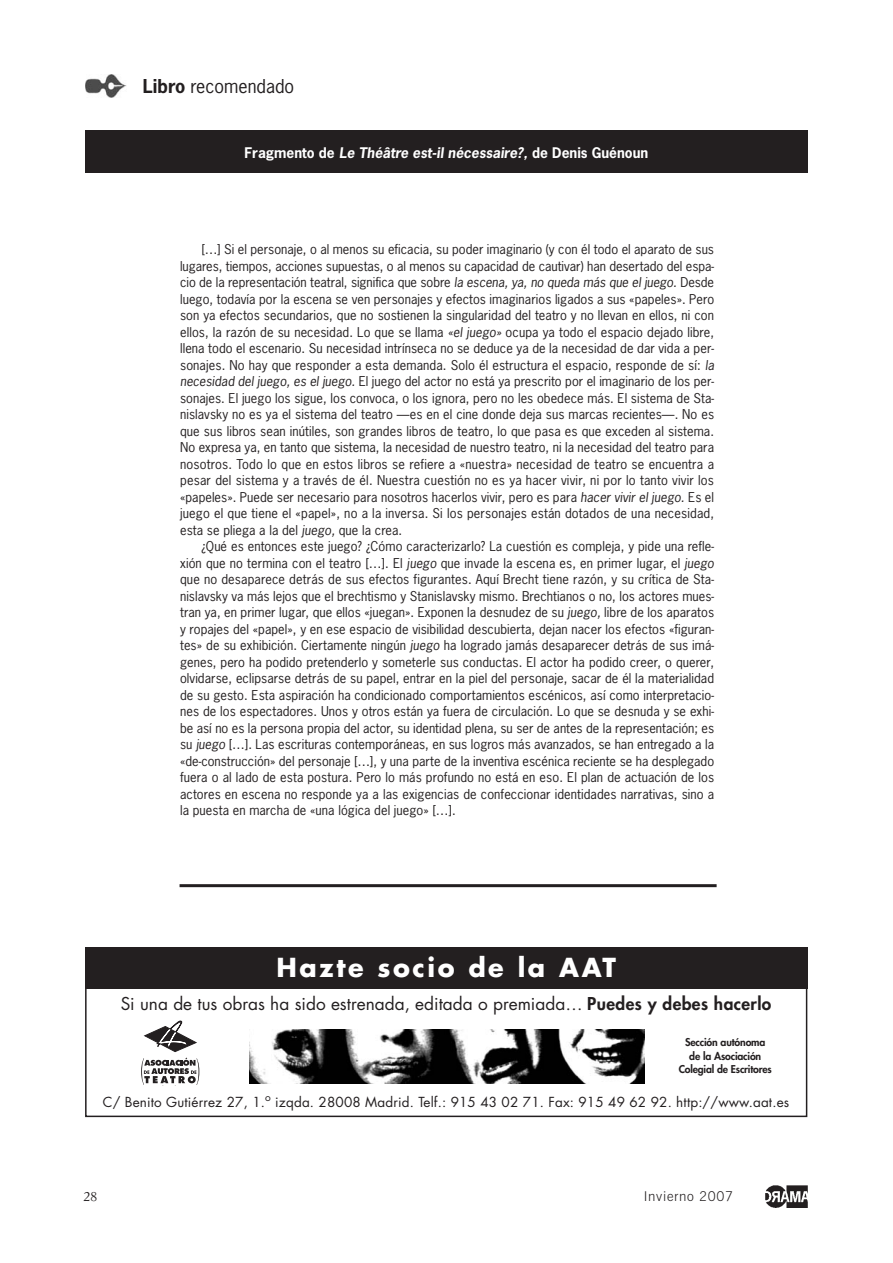
<style>
.page{position:relative;width:893px;height:1263px;background:#fff}
.page>*{position:absolute;margin:0;border:0;box-sizing:border-box;transform-origin:0 0}
.t1{font:700 25.5px "Futura";letter-spacing:.1em;color:#fff}
.t2{font:18px "News Gothic";color:#231f20}
.t3{font:17.25px "Futura";color:#231f20}
.t4{font:700 13.8px "News Gothic";color:#fff}
.t5{font:13.5px "Futura";letter-spacing:.01em;color:#231f20}
.t6{font:300 13.5px "News Gothic BT";letter-spacing:.05em;color:#231f20}
.t7{font:13.5px "Simoncini Garamond";color:#231f20}
.t8{font:12.75px/16.5px "News Gothic";letter-spacing:.005em;color:#231f20}
.t9{font:800 10.5px/13.5px "Futura";letter-spacing:-.015em;color:#231f20;text-align:center}
.s1{font-weight:700}
.s2{font-weight:800}
</style>
<div class="page">
<img style="left:85px;top:75px;width:42px;height:23px">
<img style="left:765px;top:1185px;width:43px;height:22px">
<div style="left:85px;top:130px;width:723px;height:43px;background:#231f20"></div>
<hr style="left:180px;top:884px;width:537px;height:3px;background:#231f20">
<div style="left:85px;top:948px;width:722px;height:41px;background:#231f20"></div>
<div style="left:85px;top:987px;width:722px;height:130px;border:2px solid #231f20"></div>
<img style="left:249px;top:1029px;width:396px;height:54px">
<svg style="left:141px;top:1021px;width:58px;height:65px"></svg>
<h2 class="t2" style="left:143px;top:79px;width:153px"><span class="s1">Libro</span> recomendado</h2>
<p class="t4" style="left:245px;top:147px;width:405px">Fragmento de Le Théâtre est-il nécessaire?, de Denis Guénoun</p>
<p class="t8" style="left:180px;top:242px;width:537px;text-indent:21px">[…] Si el personaje, o al menos su eficacia, su poder imaginario (y con él todo el aparato de sus lugares, tiempos, acciones supuestas, o al menos su capacidad de cautivar) han desertado del espa&shy;cio de la representación teatral, significa que sobre la escena, ya, no queda más que el juego. Desde luego, todavía por la escena se ven personajes y efectos imaginarios ligados a sus «papeles». Pero son ya efectos secundarios, que no sostienen la singularidad del teatro y no llevan en ellos, ni con ellos, la razón de su necesidad. Lo que se llama «el juego» ocupa ya todo el espacio dejado libre, llena todo el escenario. Su necesidad intrínseca no se deduce ya de la necesidad de dar vida a per&shy;sonajes. No hay que responder a esta demanda. Solo él estructura el espacio, responde de sí: la necesidad del juego, es el juego. El juego del actor no está ya prescrito por el imaginario de los per&shy;sonajes. El juego los sigue, los convoca, o los ignora, pero no les obedece más. El sistema de Sta&shy;nislavsky no es ya el sistema del teatro —es en el cine donde deja sus marcas recientes—. No es que sus libros sean inútiles, son grandes libros de teatro, lo que pasa es que exceden al sistema.<br>No expresa ya, en tanto que sistema, la necesidad de nuestro teatro, ni la necesidad del teatro para nosotros. Todo lo que en estos libros se refiere a «nuestra» necesidad de teatro se encuentra a pesar del sistema y a través de él. Nuestra cuestión no es ya hacer vivir, ni por lo tanto vivir los «papeles». Puede ser necesario para nosotros hacerlos vivir, pero es para hacer vivir el juego. Es el juego el que tiene el «papel», no a la inversa. Si los personajes están dotados de una necesidad, esta se pliega a la del juego, que la crea.</p>
<p class="t8" style="left:180px;top:539px;width:537px;text-indent:21px">¿Qué es entonces este juego? ¿Cómo caracterizarlo? La cuestión es compleja, y pide una refle&shy;xión que no termina con el teatro […]. El juego que invade la escena es, en primer lugar, el juego que no desaparece detrás de sus efectos figurantes. Aquí Brecht tiene razón, y su crítica de Sta&shy;nislavsky va más lejos que el brechtismo y Stanislavsky mismo. Brechtianos o no, los actores mues&shy;tran ya, en primer lugar, que ellos «juegan». Exponen la desnudez de su juego, libre de los aparatos y ropajes del «papel», y en ese espacio de visibilidad descubierta, dejan nacer los efectos «figuran&shy;tes» de su exhibición. Ciertamente ningún juego ha logrado jamás desaparecer detrás de sus imá&shy;genes, pero ha podido pretenderlo y someterle sus conductas. El actor ha podido creer, o querer, olvidarse, eclipsarse detrás de su papel, entrar en la piel del personaje, sacar de él la materialidad de su gesto. Esta aspiración ha condicionado comportamientos escénicos, así como interpretacio&shy;nes de los espectadores. Unos y otros están ya fuera de circulación. Lo que se desnuda y se exhi&shy;be así no es la persona propia del actor, su identidad plena, su ser de antes de la representación; es su juego […]. Las escrituras contemporáneas, en sus logros más avanzados, se han entregado a la «de-construcción» del personaje […], y una parte de la inventiva escénica reciente se ha desplegado fuera o al lado de esta postura. Pero lo más profundo no está en eso. El plan de actuación de los actores en escena no responde ya a las exigencias de confeccionar identidades narrativas, sino a la puesta en marcha de «una lógica del juego» […].</p>
<h1 class="t1" style="left:277px;top:955px;width:341px">Hazte socio de la AAT</h1>
<h3 class="t3" style="left:121px;top:996px;width:652px">Si una de tus obras ha sido estrenada, editada o premiada… <span class="s2">Puedes y debes hacerlo</span></h3>
<p class="t9" style="left:679px;top:1036px;width:95px">Sección autónoma de la Asociación<br>Colegial de Escritores</p>
<p class="t5" style="left:103px;top:1095px;width:688px">C/ Benito Gutiérrez 27, 1.<sup>o</sup> izqda. 28008 Madrid. Telf.: 915 43 02 71. Fax: 915 49 62 92. http://www.aat.es</p>
<p class="t7" style="left:84px;top:1191px;width:15px">28</p>
<p class="t6" style="left:644px;top:1191px;width:91px">Invierno 2007</p>
</div>
